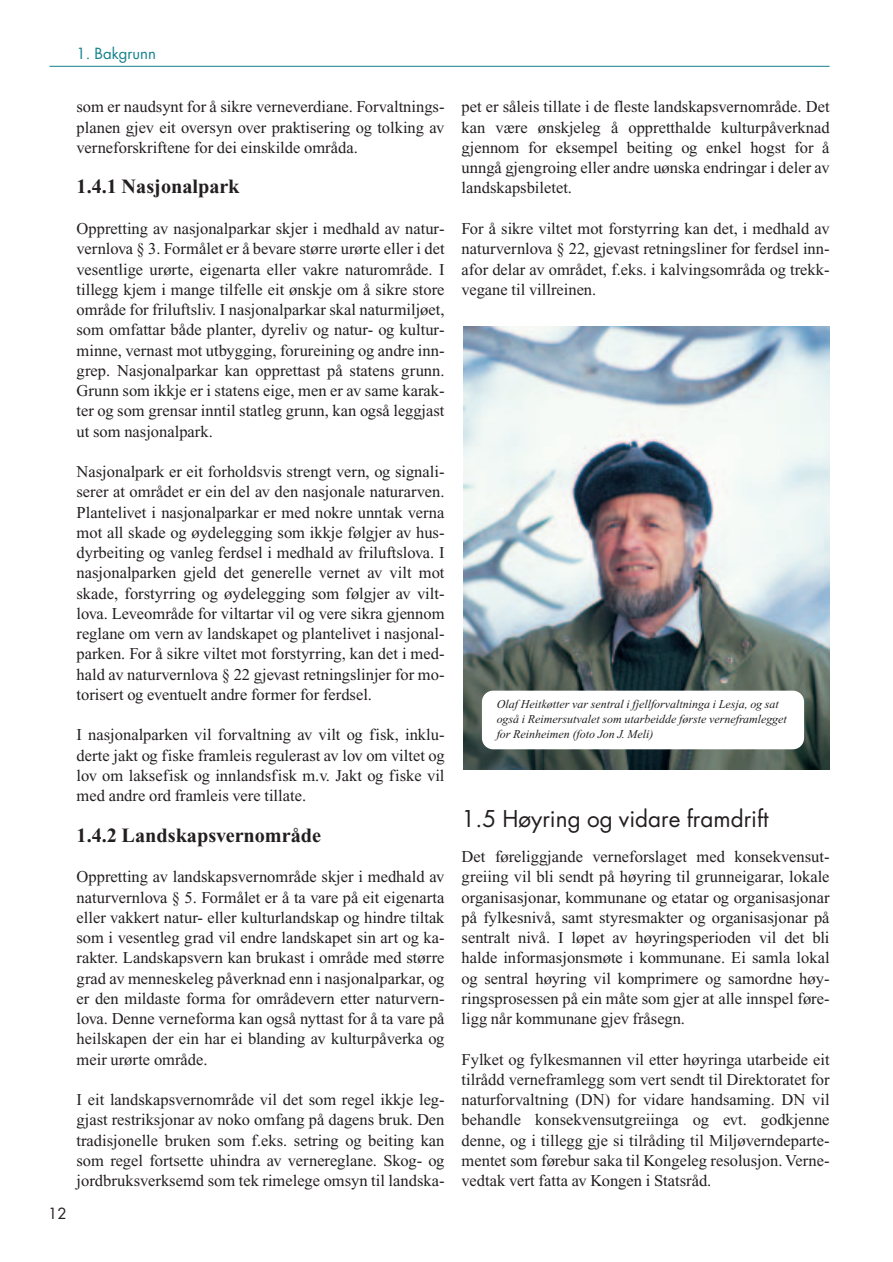
<style>
.page{position:relative;width:893px;height:1262px;background:#fff}
.page>*{position:absolute;margin:0;border:0;box-sizing:border-box;transform-origin:0 0}
.t1{font:22.5px "Futura";color:#231f20}
.t2{font:700 20.25px "Times";color:#231f20}
.t3{font:16.5px/20.2px "Times";color:#231f20;text-align:justify}
.t4{font:15px "Futura";color:#14818c}
.t5{font:15px "Futura";color:#231f20}
.t6{font:italic 12px/15px "Times";color:#231f20}
</style>
<div class="page">
<hr style="left:49px;top:66px;width:780px;height:1px;background:#14818c">
<img style="left:463px;top:327px;width:366px;height:442px">
<div style="left:482px;top:690px;width:322px;height:59px;background:#fff;border-radius:11px"></div>
<p class="t4" style="left:77px;top:47px;width:81px">1. Bakgrunn</p>
<p class="t5" style="left:48px;top:1206px;width:20px">12</p>
<p class="t3" style="left:77px;top:98px;width:369px">som er naudsynt for å sikre verneverdiane. Forvaltnings&shy;planen gjev eit oversyn over praktisering og tolking av verneforskriftene for dei einskilde områda.</p>
<p class="t2" style="left:77px;top:180px;width:164px">1.4.1 Nasjonalpark</p>
<p class="t3" style="left:77px;top:220px;width:369px">Oppretting av nasjonalparkar skjer i medhald av natur&shy;vernlova § 3. Formålet er å bevare større urørte eller i det vesentlige urørte, eigenarta eller vakre naturområde. I tillegg kjem i mange tilfelle eit ønskje om å sikre store område for friluftsliv. I nasjonalparkar skal naturmiljøet, som omfattar både planter, dyreliv og natur- og kultur&shy;minne, vernast mot utbygging, forureining og andre inn&shy;grep. Nasjonalparkar kan opprettast på statens grunn.<br>Grunn som ikkje er i statens eige, men er av same karak&shy;ter og som grensar inntil statleg grunn, kan også leggjast ut som nasjonalpark.</p>
<p class="t3" style="left:77px;top:463px;width:369px">Nasjonalpark er eit forholdsvis strengt vern, og signali&shy;serer at området er ein del av den nasjonale naturarven.<br>Plantelivet i nasjonalparkar er med nokre unntak verna mot all skade og øydelegging som ikkje følgjer av hus&shy;dyrbeiting og vanleg ferdsel i medhald av friluftslova. I nasjonalparken gjeld det generelle vernet av vilt mot skade, forstyrring og øydelegging som følgjer av vilt&shy;lova. Leveområde for viltartar vil og vere sikra gjennom reglane om vern av landskapet og plantelivet i nasjonal&shy;parken. For å sikre viltet mot forstyrring, kan det i med&shy;hald av naturvernlova § 22 gjevast retningslinjer for mo&shy;torisert og eventuelt andre former for ferdsel.</p>
<p class="t3" style="left:77px;top:726px;width:369px">I nasjonalparken vil forvaltning av vilt og fisk, inklu&shy;derte jakt og fiske framleis regulerast av lov om viltet og lov om laksefisk og innlandsfisk m.v. Jakt og fiske vil med andre ord framleis vere tillate.</p>
<p class="t2" style="left:77px;top:828px;width:246px">1.4.2 Landskapsvernområde</p>
<p class="t3" style="left:77px;top:868px;width:369px">Oppretting av landskapsvernområde skjer i medhald av naturvernlova § 5. Formålet er å ta vare på eit eigenarta eller vakkert natur- eller kulturlandskap og hindre tiltak som i vesentleg grad vil endre landskapet sin art og ka&shy;rakter. Landskapsvern kan brukast i område med større grad av menneskeleg påverknad enn i nasjonalparkar, og er den mildaste forma for områdevern etter naturvern&shy;lova. Denne verneforma kan også nyttast for å ta vare på heilskapen der ein har ei blanding av kulturpåverka og meir urørte område.</p>
<p class="t3" style="left:77px;top:1091px;width:369px">I eit landskapsvernområde vil det som regel ikkje leg&shy;gjast restriksjonar av noko omfang på dagens bruk. Den tradisjonelle bruken som f.eks. setring og beiting kan som regel fortsette uhindra av vernereglane. Skog- og jordbruksverksemd som tek rimelege omsyn til landska-</p>
<p class="t3" style="left:461px;top:98px;width:369px">pet er såleis tillate i de fleste landskapsvernområde. Det kan være ønskjeleg å oppretthalde kulturpåverknad gjennom for eksempel beiting og enkel hogst for å unngå gjengroing eller andre uønska endringar i deler av landskapsbiletet.</p>
<p class="t3" style="left:461px;top:220px;width:369px">For å sikre viltet mot forstyrring kan det, i medhald av naturvernlova § 22, gjevast retningsliner for ferdsel inn&shy;afor delar av området, f.eks. i kalvingsområda og trekk&shy;vegane til villreinen.</p>
<p class="t6" style="left:496px;top:697px;width:291px">Olaf Heitkøtter var sentral i fjellforvaltninga i Lesja, og sat også i Reimersutvalet som utarbeidde første verneframlegget for Reinheimen (foto Jon J. Meli)</p>
<h1 class="t1" style="left:461px;top:808px;width:308px">1.5 Høyring og vidare framdrift</h1>
<p class="t3" style="left:461px;top:848px;width:369px">Det føreliggjande verneforslaget med konsekvensut&shy;greiing vil bli sendt på høyring til grunneigarar, lokale organisasjonar, kommunane og etatar og organisasjonar på fylkesnivå, samt styresmakter og organisasjonar på sentralt nivå. I løpet av høyringsperioden vil det bli halde informasjonsmøte i kommunane. Ei samla lokal og sentral høyring vil komprimere og samordne høy&shy;ringsprosessen på ein måte som gjer at alle innspel føre&shy;ligg når kommunane gjev fråsegn.</p>
<p class="t3" style="left:461px;top:1050px;width:369px">Fylket og fylkesmannen vil etter høyringa utarbeide eit tilrådd verneframlegg som vert sendt til Direktoratet for naturforvaltning (DN) for vidare handsaming. DN vil behandle konsekvensutgreiinga og evt. godkjenne denne, og i tillegg gje si tilråding til Miljøverndeparte&shy;mentet som førebur saka til Kongeleg resolusjon. Verne&shy;vedtak vert fatta av Kongen i Statsråd.</p>
</div>
